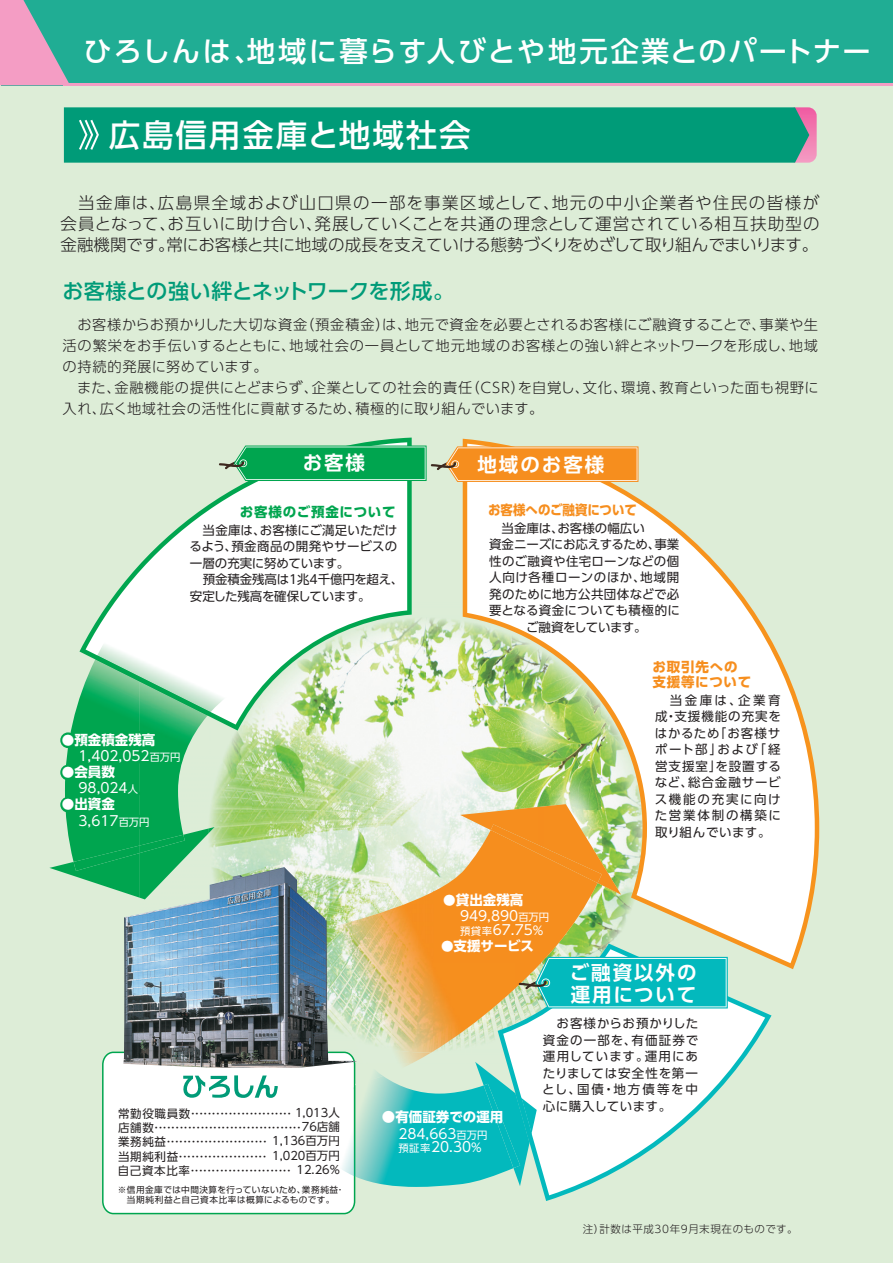
<style>
.page{position:relative;width:893px;height:1263px;background:#ddedd7}
.page>*{position:absolute;margin:0;border:0;box-sizing:border-box;transform-origin:0 0}
.t1{font:31.5px "UD Shin Go Pro Medium 90 pv RKSJ H";letter-spacing:.06em;color:#fff}
.t2{font:28.2px "UD Shin Go Pro Medium 90 pv RKSJ H";letter-spacing:.065em;color:#fff}
.t3{font:21px "UD Shin Go Pro Medium 90 pv RKSJ H";letter-spacing:-.015em;color:#009b78}
.t4{font:19.5px/21.5px "UD Shin Go Pro De Bold 90 pv RKSJ H";letter-spacing:.1em;color:#fff}
.t5{font:16.5px/21px "UD Shin Go Pro Light 90 pv RKSJ H";letter-spacing:-.03em;color:#231f20;text-align:justify}
.t6{font:14.25px/21px "UD Shin Go Pro Light 90 pv RKSJ H";letter-spacing:.035em;color:#231f20}
.t7{font:13.8px/13.5px "UD Shin Go Pro Regular 90 pv RKSJ H";color:#fff}
.t8{font:13.5px "UD Shin Go Pro Bold 90 pv RKSJ H";color:#fff}
.t9{font:13.5px/15.3px "UD Shin Go Pro Bold 90 pv RKSJ H";letter-spacing:.06em;color:#f68e1e}
.t10{font:13.5px "UD Shin Go Pro Bold 90 pv RKSJ H";color:#f68e1e;scale:.92 1}
.t11{font:13.5px "UD Shin Go Pro Bold 90 pv RKSJ H";letter-spacing:.06em;color:#00a54f}
.t12{font:12.45px/16.5px "UD Shin Go Pro Regular 90 pv RKSJ H";letter-spacing:.02em;color:#231f20;text-align:justify}
.t13{font:12.45px/16.5px "UD Shin Go Pro Regular 90 pv RKSJ H";letter-spacing:-.01em;color:#231f20}
.t14{font:11.55px/14.2px "UD Shin Go Pro Regular 90 pv RKSJ H";color:#231f20;text-align:right}
.t15{font:10.5px "UD Shin Go Pro Light 90 pv RKSJ H";letter-spacing:.06em;color:#231f20}
.t16{font:9px/14.2px "UD Shin Go Pro Regular 90 pv RKSJ H";color:#231f20}
.t17{font:8.55px/10.1px "Shin Go Pr 5 Regular 90 pv RKSJ H";letter-spacing:.055em;color:#231f20;text-align:center}
.s1{font-size:12.6px}
.s2{font-size:10.35px}
.s3{font-size:12px}
.s4{font-size:11.4px}
</style>
<div class="page">
<div style="left:1px;top:0;width:892px;height:85px;background:#20ad94"></div>
<img style="left:252px;top:618px;width:211px;height:192px">
<img style="left:209px;top:730px;width:43px;height:137px">
<img style="left:251px;top:810px;width:175px;height:64px">
<img style="left:426px;top:810px;width:34px;height:64px">
<svg style="left:463px;top:439px;width:356px;height:530px;fill:#fff"></svg>
<svg style="left:503px;top:943px;width:268px;height:258px;fill:#fff"></svg>
<svg style="left:79px;top:438px;width:333px;height:292px;fill:#fff"></svg>
<img style="left:460px;top:804px;width:161px;height:91px">
<img style="left:403px;top:1063px;width:9px;height:3px">
<img style="left:397px;top:1052px;width:34px;height:11px">
<img style="left:433px;top:830px;width:165px;height:133px">
<img style="left:357px;top:874px;width:77px;height:178px">
<img style="left:433px;top:963px;width:83px;height:89px">
<img style="left:515px;top:963px;width:4px;height:27px">
<img style="left:491px;top:824px;width:111px;height:59px">
<img style="left:49px;top:862px;width:74px;height:31px">
<img style="left:140px;top:845px;width:57px;height:22px">
<svg style="left:208px;top:827px;width:7px;height:7px"></svg>
<img style="left:65px;top:659px;width:75px;height:203px">
<img style="left:140px;top:715px;width:68px;height:130px">
<div style="left:97px;top:619px;width:134px;height:93px;background:#fff"></div>
<img style="left:95px;top:655px;width:116px;height:60px">
<img style="left:74px;top:845px;width:66px;height:26px">
<img style="left:140px;top:835px;width:45px;height:18px">
<img style="left:123px;top:867px;width:234px;height:199px">
<svg style="left:219px;top:445px;width:419px;height:37px;background:#8da855"></svg>
<svg style="left:519px;top:957px;width:209px;height:51px;background:#23bbb7"></svg>
<img style="left:476px;top:1063px;width:53px;height:123px">
<img style="left:532px;top:1098px;width:5px;height:35px">
<img style="left:520px;top:1093px;width:12px;height:50px">
<img style="left:355px;top:1066px;width:158px;height:121px">
<img style="left:364px;top:1066px;width:19px;height:14px">
<svg style="left:102px;top:1051px;width:253px;height:163px;background:#e8eeec"></svg>
<img style="left:484px;top:1084px;width:36px;height:84px">
<svg style="left:0;top:0;width:69px;height:85px"></svg>
<div style="left:787px;top:107px;width:30px;height:56px;background:linear-gradient(to bottom,#ef60a3,#f39bc1);border-radius:9px"></div>
<div style="left:64px;top:107px;width:745px;height:56px;background:#009b78"></div>
<hr style="left:63px;top:83px;width:830px;height:2px;background:#f49dc4">
<h2 class="t2" style="left:84px;top:41px;width:789px">ひろしんは、地域に暮らす人びとや地元企業とのパートナー</h2>
<h1 class="t1" style="left:109px;top:123px;width:363px">広島信用金庫と地域社会</h1>
<h3 class="t5" style="left:61px;top:195px;width:760px">　当金庫は、広島県全域および山口県の一部を事業区域として、地元の中小企業者や住民の皆様が会員となって、お互いに助け合い、発展していくことを共通の理念として運営されている相互扶助型の金融機関です。常にお客様と共に地域の成長を支えていける態勢づくりをめざして取り組んでまいります。</h3>
<h3 class="t3" style="left:62px;top:284px;width:393px">お客様との強い絆とネットワークを形成。</h3>
<p class="t6" style="left:62px;top:316px;width:758px">　お客様からお預かりした大切な資金（預金積金）は、地元で資金を必要とされるお客様にご融資することで、事業や生活の繁栄をお手伝いするとともに、地域社会の一員として地元地域のお客様との強い絆とネットワークを形成し、地域の持続的発展に努めています。<br>　また、金融機能の提供にとどまらず、企業としての社会的責任（ＣＳＲ）を自覚し、文化、環境、教育といった面も視野に入れ、広く地域社会の活性化に貢献するため、積極的に取り組んでいます。</p>
<h3 class="t4" style="left:303px;top:455px;width:64px">お客様</h3>
<p class="t11" style="left:240px;top:507px;width:157px">お客様のご預金について</p>
<p class="t13" style="left:189px;top:523px;width:215px">　当金庫は、お客様にご満足いただけるよう、預金商品の開発やサービスの一層の充実に努めています。<br>　預金積金残高は1兆4千億円を超え、安定した残高を確保しています。</p>
<p class="t8" style="left:62px;top:735px;width:95px"><span class="s1">●</span>預金積金残高</p>
<p class="t7" style="left:79px;top:751px;width:104px">1,402,052<span class="s2">百万円</span></p>
<p class="t8" style="left:62px;top:767px;width:55px"><span class="s1">●</span>会員数</p>
<p class="t7" style="left:79px;top:783px;width:61px">98,024<span class="s2">人</span></p>
<p class="t8" style="left:62px;top:799px;width:55px"><span class="s1">●</span>出資金</p>
<p class="t7" style="left:79px;top:815px;width:73px">3,617<span class="s2">百万円</span></p>
<h3 class="t4" style="left:478px;top:456px;width:128px">地域のお客様</h3>
<p class="t10" style="left:488px;top:505px;width:163px">お客様へのご融資について</p>
<p class="t12" style="left:489px;top:521px;width:192px;text-align:left">　当金庫は、お客様の幅広い<br>資金ニーズにお応えするため、事業性のご融資や住宅ローンなどの個人向け各種ローンのほか、地域開発のために地方公共団体などで必要となる資金についても積極的に　　　ご融資をしています。</p>
<p class="t9" style="left:652px;top:661px;width:100px">お取引先への支援等について</p>
<p class="t8" style="left:443px;top:895px;width:82px"><span class="s1">●</span>貸出金残高</p>
<p class="t7" style="left:460px;top:911px;width:91px">949,890<span class="s2">百万円預貸率</span>67.75<span class="s3">%</span></p>
<p class="t8" style="left:441px;top:940px;width:95px"><span class="s1">●</span>支援サービス</p>
<p class="t12" style="left:655px;top:694px;width:128px">　当金庫は、企業育成・支援機能の充実をはかるため「お客様サポート部」および「経営支援室」を設置するなど、総合金融サービス機能の充実に向けた営業体制の構築に取り組んでいます。</p>
<p class="t14" style="left:272px;top:1107px;width:70px">1,013人<br>76店舗<br>1,136百万円<br>1,020百万円<br>12.26％</p>
<p class="t16" style="left:118px;top:1107px;width:187px"><span class="s4">常勤役職員数</span>・・・・・・・・・・・・・・・・・・・・・・・・<span class="s4">店舗数</span>・・・・・・・・・・・・・・・・・・・・・・・・・・・・・・・・・・・<span class="s4">業務純益</span>・・・・・・・・・・・・・・・・・・・・・・・・<br><span class="s4">当期純利益</span>・・・・・・・・・・・・・・・・・・・・・<br><span class="s4">自己資本比率</span>・・・・・・・・・・・・・・・・・・・・・・・・</p>
<p class="t17" style="left:118px;top:1186px;width:228px">※信用金庫では中間決算を行っていないため、業務純益・当期純利益と自己資本比率は概算によるものです。</p>
<p class="t8" style="left:382px;top:1112px;width:123px">●有価証券での運用</p>
<p class="t7" style="left:398px;top:1129px;width:91px">284,663<span class="s2">百万円預証率</span>20.30<span class="s3">%</span></p>
<h3 class="t4" style="left:570px;top:965px;width:128px">ご融資以外の運用について</h3>
<p class="t12" style="left:542px;top:1017px;width:157px">　お客様からお預かりした資金の一部を、有価証券で運用しています。運用にあたりましては安全性を第一とし、国債・地方債等を中心に購入しています。</p>
<p class="t15" style="left:583px;top:1225px;width:216px">注）計数は平成30年9月末現在のものです。</p>
</div>
